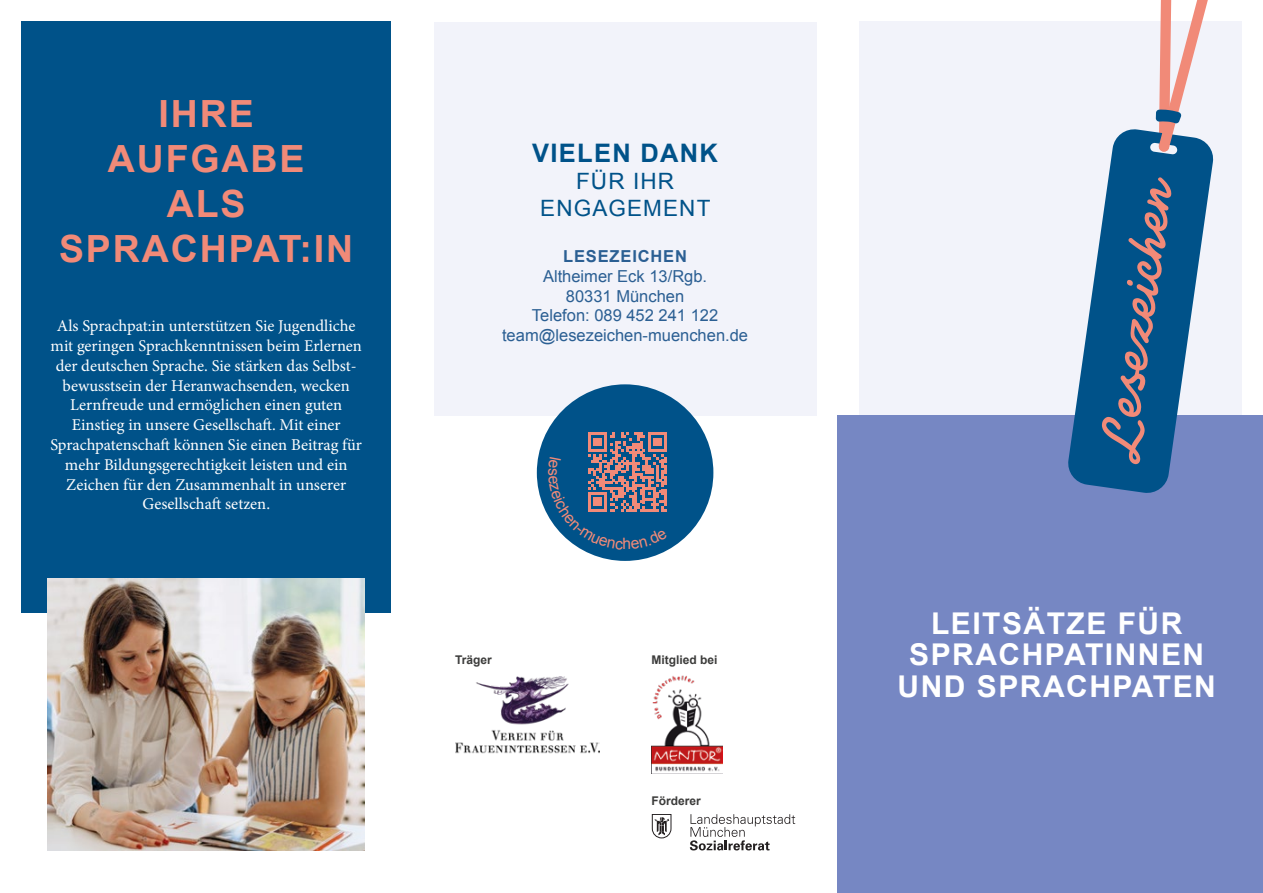
<style>
.page{position:relative;width:1263px;height:893px;background:#fff}
.page>*{position:absolute;margin:0;border:0;box-sizing:border-box;transform-origin:0 0}
.t1{font:700 37.5px/45px "Arial";letter-spacing:.05em;color:#f18a78;text-align:center}
.t2{font:700 30px/31.5px "Arial";letter-spacing:.05em;color:#fff;text-align:center}
.t3{font:700 25.5px "Arial";letter-spacing:.05em;color:#005289}
.t4{font:22.5px/27px "Arial";letter-spacing:.05em;color:#005289;text-align:center}
.t5{font:16.5px/19.8px "Minion Pro";color:#fff;text-align:center}
.t6{font:16.5px/19.8px "Arial";color:#2b5f93;text-align:center}
.t7{font:700 16.5px "Arial";letter-spacing:.05em;color:#2b5f93}
.t8{font:700 12px "Arial";color:#3c3c3b}
</style>
<div class="page">
<div style="left:859px;top:22px;width:383px;height:650px;background:#f2f3fa"></div>
<div style="left:838px;top:416px;width:425px;height:477px;background:#7687c3"></div>
<div style="left:21px;top:22px;width:370px;height:591px;background:#005289"></div>
<div style="left:434px;top:22px;width:382px;height:394px;background:#f2f3fa"></div>
<img style="left:455px;top:676px;width:145px;height:77px">
<svg style="left:690px;top:814px;width:105px;height:36px"></svg>
<svg style="left:652px;top:814px;width:19px;height:24px"></svg>
<img style="left:651px;top:675px;width:71px;height:99px">
<div style="left:537px;top:384px;width:176px;height:177px;background:#005289;border-radius:50%"></div>
<img style="left:48px;top:579px;width:317px;height:271px">
<svg style="left:1067px;top:129px;width:147px;height:364px"></svg>
<svg style="left:1156px;top:0;width:65px;height:152px"></svg>
<svg style="left:1102px;top:177px;width:69px;height:287px;background:#2b5c86"></svg>
<svg style="left:548px;top:432px;width:119px;height:117px"></svg>
<h1 class="t1" style="left:59px;top:93px;width:296px">IHRE<br>AUFGABE<br>ALS<br>SPRACHPAT:IN</h1>
<p class="t5" style="left:50px;top:316px;width:313px">Als Sprachpat:in unterstützen Sie Jugendliche mit geringen Sprachkenntnissen beim Erlernen der deutschen Sprache. Sie stärken das Selbst&shy;bewusstsein der Heranwachsenden, wecken Lernfreude und ermöglichen einen guten Einstieg in unsere Gesellschaft. Mit einer Sprachpatenschaft können Sie einen Beitrag für mehr Bildungsgerechtigkeit leisten und ein Zeichen für den Zusammenhalt in unserer Gesellschaft setzen.</p>
<h3 class="t3" style="left:532px;top:136px;width:187px">VIELEN DANK</h3>
<h3 class="t4" style="left:540px;top:168px;width:172px">FÜR IHR<br>ENGAGEMENT</h3>
<p class="t7" style="left:563px;top:245px;width:125px">LESEZEICHEN</p>
<p class="t6" style="left:502px;top:266px;width:248px">Altheimer Eck 13/Rgb.<br>80331 München<br>Telefon: 089 452 241 122 team@lesezeichen-muenchen.de</p>
<p class="t8" style="left:455px;top:652px;width:38px">Träger</p>
<p class="t8" style="left:651px;top:652px;width:68px">Mitglied bei</p>
<p class="t8" style="left:651px;top:793px;width:51px">Förderer</p>
<h2 class="t2" style="left:898px;top:608px;width:320px">LEITSÄTZE FÜR<br>SPRACHPATINNEN<br>UND SPRACHPATEN</h2>
</div>
